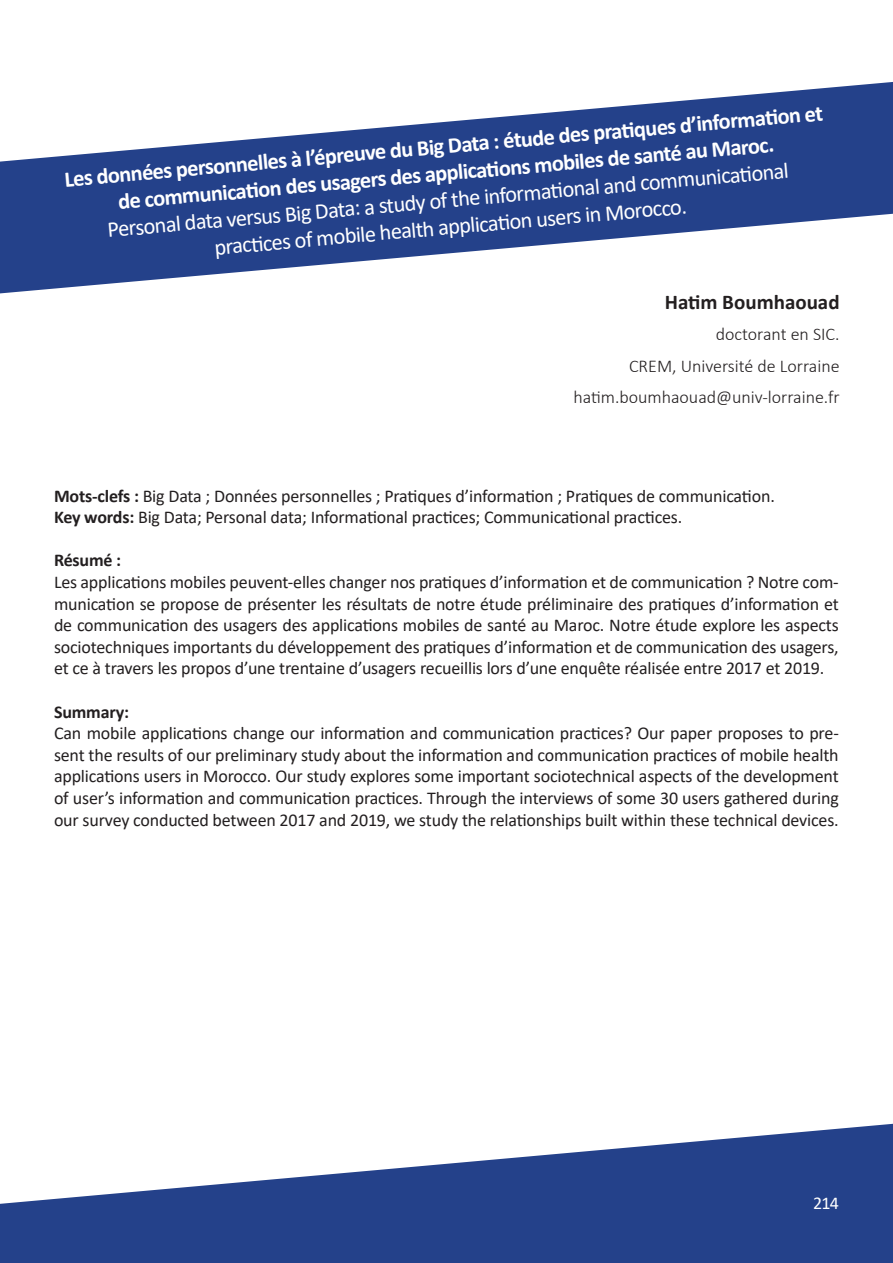
<style>
.page{position:relative;width:893px;height:1263px;background:#fff}
.page>*{position:absolute;margin:0;border:0;box-sizing:border-box;transform-origin:0 0}
.t1{font:700 22.5px/27px "Calibri";color:#fff;text-align:center}
.t2{font:22.5px/27px "Calibri";color:#fff;text-align:center}
.t3{font:700 21px "Calibri";color:#231f20}
.t4{font:18px/21.6px "Calibri";letter-spacing:-.01em;color:#231f20;text-align:justify}
.t5{font:300 18px/31.5px "Calibri";color:#231f20;text-align:right}
.t6{font:700 18px "Calibri";letter-spacing:-.01em;color:#231f20}
.t7{font:18px "Calibri";letter-spacing:-.02em;color:#fff}
.s1{font-weight:700}
</style>
<div class="page">
<svg style="left:0;top:82px;width:893px;height:211px;fill:#24418a"></svg>
<svg style="left:0;top:1123px;width:893px;height:140px;fill:#24418a"></svg>
<p class="t1" style="left:63px;top:165px;width:763px;rotate:-5deg">Les données personnelles à l’épreuve du Big Data : étude des prati ques d’informati on et de communicati on des usagers des applicati ons mobiles de santé au Maroc.</p>
<p class="t2" style="left:106px;top:216px;width:685px;rotate:-5deg">Personal data versus Big Data: a study of the informati onal and communicati onal practi ces of mobile health applicati on users in Morocco.</p>
<p class="t3" style="left:665px;top:287px;width:176px">Hatim Boumhaouad</p>
<p class="t5" style="left:573px;top:318px;width:268px">doctorant en SIC.<br>CREM, Université de Lorraine hatim.boumhaouad@univ-lorraine.fr</p>
<p class="t4" style="left:54px;top:484px;width:722px"><span class="s1">Mots-clefs :</span> Big Data ; Données personnelles ; Pratiques d’information ; Pratiques de communication.<br><span class="s1">Key words:</span> Big Data; Personal data; Informational practices; Communicational practices.</p>
<p class="t6" style="left:54px;top:548px;width:69px">Résumé :</p>
<p class="t4" style="left:54px;top:571px;width:786px">Les applications mobiles peuvent-elles changer nos pratiques d’information et de communication ? Notre com&shy;munication se propose de présenter les résultats de notre étude préliminaire des pratiques d’information et de communication des usagers des applications mobiles de santé au Maroc. Notre étude explore les aspects sociotechniques importants du développement des pratiques d’information et de communication des usagers, et ce à travers les propos d’une trentaine d’usagers recueillis lors d’une enquête réalisée entre 2017 et 2019.</p>
<p class="t6" style="left:54px;top:699px;width:77px">Summary:</p>
<p class="t4" style="left:54px;top:722px;width:786px">Can mobile applications change our information and communication practices? Our paper proposes to pre&shy;sent the results of our preliminary study about the information and communication practices of mobile health applications users in Morocco. Our study explores some important sociotechnical aspects of the development of user’s information and communication practices. Through the interviews of some 30 users gathered during our survey conducted between 2017 and 2019, we study the relationships built within these technical devices.</p>
<p class="t7" style="left:803px;top:1189px;width:37px">214214</p>
</div>
